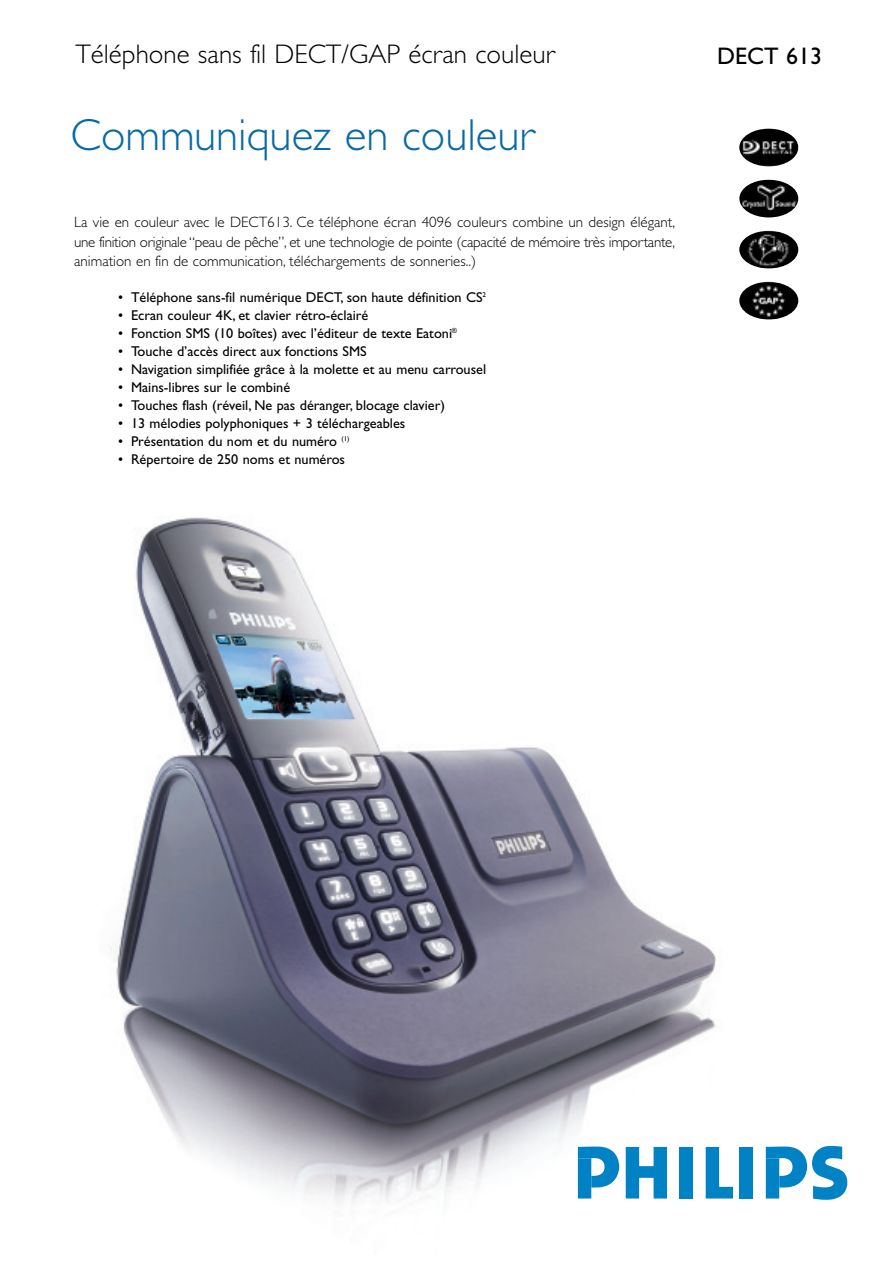
<style>
.page{position:relative;width:893px;height:1263px;background:#fff}
.page>*{position:absolute;margin:0;border:0;box-sizing:border-box;transform-origin:0 0}
.t1{font:300 45px "Gill Sans";color:#076aa5}
.t2{font:300 27px "Gill Sans";color:#000}
.t3{font:24px "Gill Sans";color:#000}
.t4{font:300 15px/19.5px "Gill Sans";color:#000;text-align:justify}
.t5{font:14.25px "Gill Sans";color:#000}
</style>
<div class="page">
<img style="left:111px;top:517px;width:622px;height:687px">
<svg style="left:766px;top:1146px;width:81px;height:54px"></svg>
<svg style="left:626px;top:1147px;width:41px;height:51px"></svg>
<div style="left:680px;top:1147px;width:13px;height:51px;background:#0082c5"></div>
<div style="left:740px;top:1147px;width:13px;height:51px;background:#0082c5"></div>
<svg style="left:706px;top:1147px;width:27px;height:51px"></svg>
<svg style="left:578px;top:1146px;width:41px;height:41px"></svg>
<div style="left:578px;top:1158px;width:13px;height:40px;background:#0082c5"></div>
<img style="left:739px;top:129px;width:59px;height:37px">
<img style="left:739px;top:180px;width:59px;height:37px">
<img style="left:739px;top:231px;width:59px;height:37px">
<img style="left:739px;top:282px;width:59px;height:38px">
<h2 class="t2" style="left:75px;top:44px;width:481px">Téléphone sans fil DECT/GAP écran couleur</h2>
<h3 class="t3" style="left:717px;top:46px;width:106px">DECT 613</h3>
<h1 class="t1" style="left:71px;top:118px;width:465px">Communiquez en couleur</h1>
<p class="t4" style="left:74px;top:214px;width:603px">La vie en couleur avec le DECT613. Ce téléphone écran 4096 couleurs combine un design élégant, une finition originale “peau de pêche”, et une technologie de pointe (capacité de mémoire très importante, animation en fin de communication, téléchargements de sonneries..)</p>
<p class="t5" style="left:118px;top:291px;width:369px">• Téléphone sans-fil numérique DECT, son haute définition CS<sup>2</sup></p>
<p class="t5" style="left:118px;top:309px;width:252px">• Ecran couleur 4K, et clavier rétro-éclairé</p>
<p class="t5" style="left:118px;top:327px;width:340px">• Fonction SMS (10 boîtes) avec l’éditeur de texte Eatoni<sup>®</sup></p>
<p class="t5" style="left:118px;top:345px;width:250px">• Touche d’accès direct aux fonctions SMS</p>
<p class="t5" style="left:118px;top:363px;width:369px">• Navigation simplifiée grâce à la molette et au menu carrousel</p>
<p class="t5" style="left:118px;top:381px;width:173px">• Mains-libres sur le combiné</p>
<p class="t5" style="left:118px;top:399px;width:328px">• Touches flash (réveil, Ne pas déranger, blocage clavier)</p>
<p class="t5" style="left:118px;top:417px;width:289px">• 13 mélodies polyphoniques + 3 téléchargeables</p>
<p class="t5" style="left:118px;top:435px;width:233px">• Présentation du nom et du numéro <sup>(1)</sup></p>
<p class="t5" style="left:118px;top:453px;width:228px">• Répertoire de 250 noms et numéros</p>
</div>
